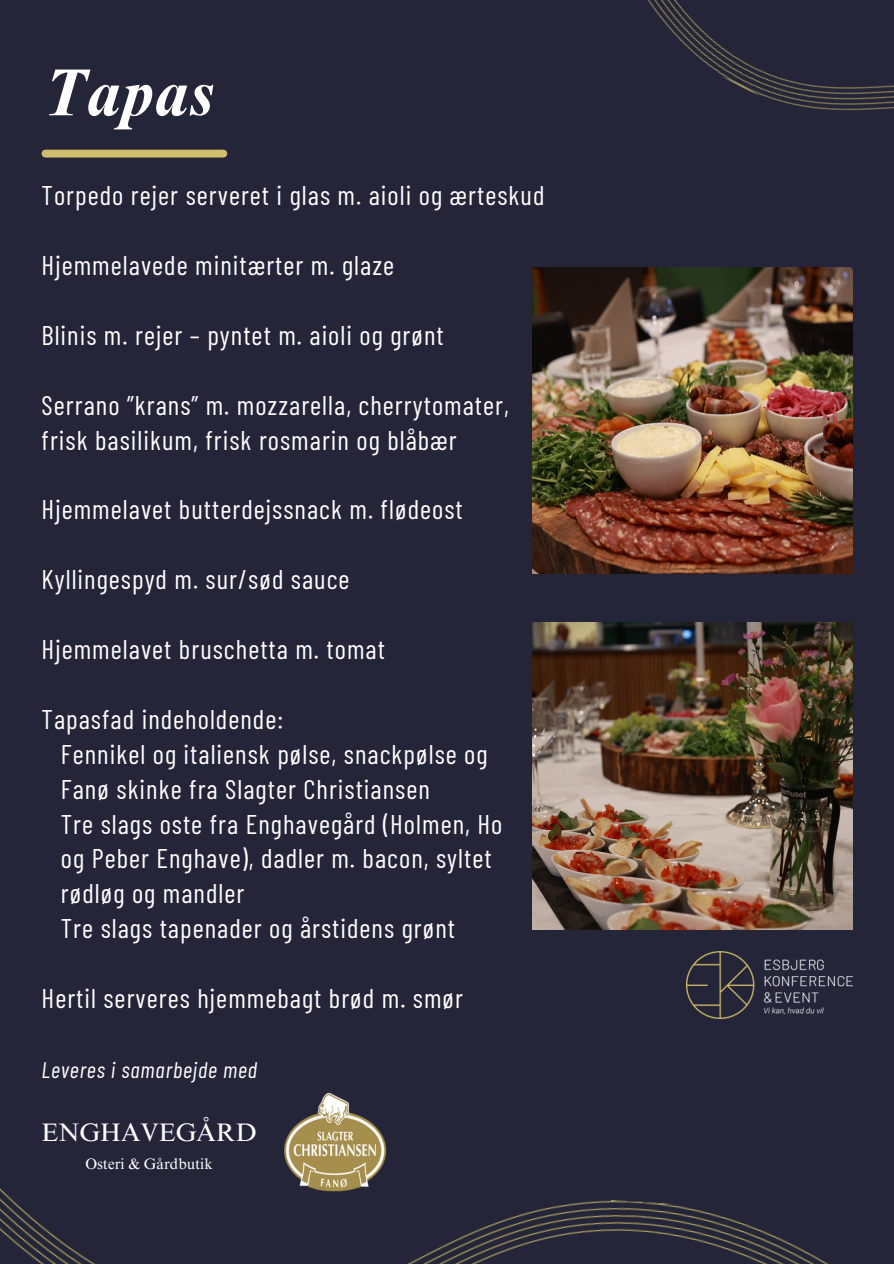
<style>
.page{position:relative;width:894px;height:1264px;background:#fff}
.page>*{position:absolute;margin:0;border:0;box-sizing:border-box;transform-origin:0 0}
.t1{font:italic 700 66.6px "Times NRMT Pro";letter-spacing:.01em;color:#fff}
.t2{font:27px/34.8px "Barlow Condensed";letter-spacing:.04em;color:#fff}
.t3{font:25.35px "Times NRMT Pro";color:#fff}
.t4{font:italic 22.5px "Barlow Condensed";letter-spacing:.04em;color:#fff}
.t5{font:15.15px "Times NRMT Pro";color:#fff}
</style>
<div class="page">
<div style="left:0;top:0;width:893px;height:1263px;background:#242539"></div>
<img style="left:0;top:1188px;width:827px;height:75px">
<img style="left:647px;top:0;width:246px;height:310px">
<div style="left:45px;top:150px;width:178px;height:7px;background:#d0be6e"></div>
<img style="left:686px;top:951px;width:165px;height:67px">
<img style="left:532px;top:622px;width:319px;height:307px">
<img style="left:532px;top:267px;width:319px;height:307px">
<img style="left:275px;top:1092px;width:119px;height:109px">
<h2 class="t1" style="left:42px;top:67px;width:174px">Tapas</h2>
<h3 class="t2" style="left:42px;top:177px;width:504px">Torpedo rejer serveret i glas m. aioli og ærteskud</h3>
<h3 class="t2" style="left:42px;top:247px;width:354px">Hjemmelavede minitærter m. glaze</h3>
<h3 class="t2" style="left:42px;top:317px;width:403px">Blinis m. rejer – pyntet m. aioli og grønt</h3>
<h3 class="t2" style="left:42px;top:386px;width:469px">Serrano ”krans” m. mozzarella, cherrytomater, frisk basilikum, frisk rosmarin og blåbær</h3>
<h3 class="t2" style="left:42px;top:491px;width:422px">Hjemmelavet butterdejssnack m. flødeost</h3>
<h3 class="t2" style="left:42px;top:561px;width:309px">Kyllingespyd m. sur/sød sauce</h3>
<h3 class="t2" style="left:42px;top:631px;width:345px">Hjemmelavet bruschetta m. tomat</h3>
<h3 class="t2" style="left:61px;top:700px;width:443px;text-indent:-19px">Tapasfad indeholdende:<br>Fennikel og italiensk pølse, snackpølse og Fanø skinke fra Slagter Christiansen<br>Tre slags oste fra Enghavegård (Holmen, Ho og Peber Enghave), dadler m. bacon, syltet rødløg og mandler<br>Tre slags tapenader og årstidens grønt</h3>
<h4 class="t2" style="left:42px;top:979px;width:423px">Hertil serveres hjemmebagt brød m. smør</h4>
<p class="t4" style="left:42px;top:1055px;width:217px">Leveres i samarbejde med</p>
<p class="t3" style="left:42px;top:1122px;width:216px">ENGHAVEGÅRD</p>
<p class="t5" style="left:85px;top:1158px;width:129px">Osteri &amp; Gårdbutik</p>
</div>
